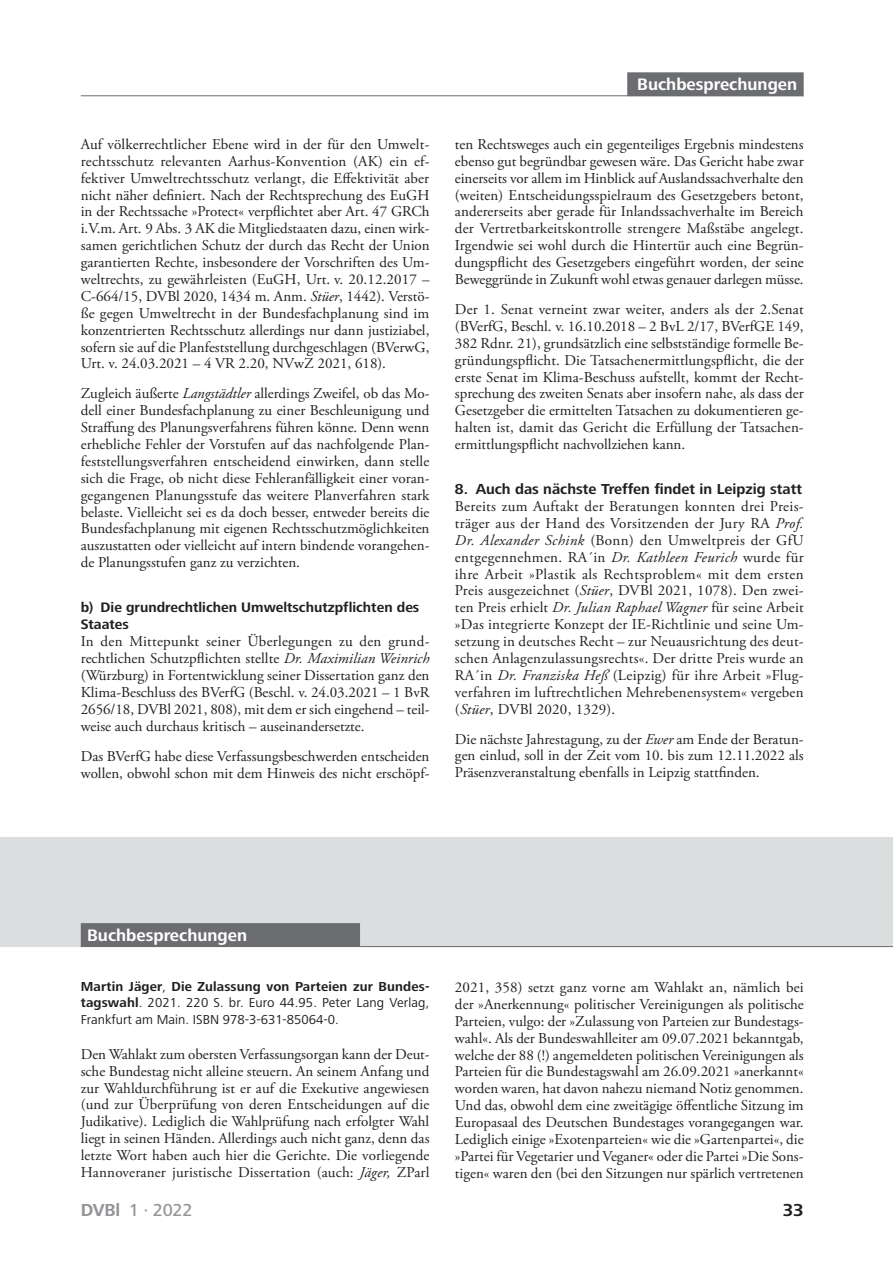
<style>
.page{position:relative;width:893px;height:1263px;background:#fff}
.page>*{position:absolute;margin:0;border:0;box-sizing:border-box;transform-origin:0 0}
.t1{font:500 18px "Frutiger Next LT";color:#939598}
.t2{font:700 18px "Frutiger Next LT";color:#231f20}
.LRH_Article_Type{font:700 17.25px "Frutiger Next LT";color:#fff}
.TextInd{font:15px/16.8px "Adobe Garamond Pro";color:#231f20;text-align:justify}
.Text_BR{font:15px/16.8px "Adobe Garamond Pro";color:#231f20;text-align:justify}
.Text{font:15px/16.8px "Adobe Garamond Pro";color:#231f20;text-align:justify}
.AHead{font:700 15px "Frutiger Next LT";color:#231f20}
.BHead{font:700 14.25px/17.2px "Frutiger Next LT";color:#231f20}
.Article_Title_BR{font:13.5px/16.5px "Frutiger Next LT";color:#231f20;text-align:justify}
.s1{font-style:italic}
.s2{font-weight:700}
</style>
<div class="page">
<div style="left:627px;top:72px;width:177px;height:24px;background:#6c6d70"></div>
<hr style="left:81px;top:95px;width:723px;height:1px;background:#6c6d70">
<div style="left:0;top:837px;width:893px;height:110px;background:#dcdddf"></div>
<div style="left:81px;top:923px;width:279px;height:24px;background:#6c6d70"></div>
<hr style="left:81px;top:946px;width:812px;height:1px;background:#6c6d70">
<p class="TextInd" style="left:81px;top:136px;width:350px">Auf völkerrechtlicher Ebene wird in der für den Umwelt&shy;rechtsschutz relevanten Aarhus-Konvention (AK) ein ef&shy;fektiver Umweltrechtsschutz verlangt, die Effektivität aber nicht näher definiert. Nach der Rechtsprechung des EuGH in der Rechtssache »Protect« verpflichtet aber Art. 47 GRCh i.V.m. Art. 9 Abs. 3 AK die Mitgliedstaaten dazu, einen wirk&shy;samen gerichtlichen Schutz der durch das Recht der Union garantierten Rechte, insbesondere der Vorschriften des Um&shy;weltrechts, zu gewährleisten (EuGH, Urt. v. 20.12.2017 – C-664/15, DVBl 2020, 1434 m. Anm. <span class="s1">Stüer</span>, 1442). Verstö&shy;ße gegen Umweltrecht in der Bundesfachplanung sind im konzentrierten Rechtsschutz allerdings nur dann justiziabel, sofern sie auf die Planfeststellung durchgeschlagen (BVerwG, Urt. v. 24.03.2021 – 4 VR 2.20, NVwZ 2021, 618).</p>
<p class="TextInd" style="left:81px;top:386px;width:350px">Zugleich äußerte <span class="s1">Langstädtler</span> allerdings Zweifel, ob das Mo&shy;dell einer Bundesfachplanung zu einer Beschleunigung und Straffung des Planungsverfahrens führen könne. Denn wenn erhebliche Fehler der Vorstufen auf das nachfolgende Plan&shy;feststellungsverfahren entscheidend einwirken, dann stelle sich die Frage, ob nicht diese Fehleranfälligkeit einer voran&shy;gegangenen Planungsstufe das weitere Planverfahren stark belaste. Vielleicht sei es da doch besser, entweder bereits die Bundesfachplanung mit eigenen Rechtsschutzmöglichkeiten auszustatten oder vielleicht auf intern bindende vorangehen&shy;de Planungsstufen ganz zu verzichten.</p>
<p class="BHead" style="left:81px;top:599px;width:340px">b) Die grundrechtlichen Umweltschutzpflichten des<br>Staates</p>
<p class="Text" style="left:81px;top:634px;width:350px">In den Mittepunkt seiner Überlegungen zu den grund&shy;rechtlichen Schutzpflichten stellte <span class="s1">Dr. Maximilian Weinrich </span>(Würzburg) in Fortentwicklung seiner Dissertation ganz den Klima-Beschluss des BVerfG (Beschl. v. 24.03.2021 – 1 BvR 2656/18, DVBl 2021, 808), mit dem er sich eingehend – teil&shy;weise auch durchaus kritisch – auseinandersetzte.</p>
<p class="TextInd" style="left:81px;top:748px;width:350px">Das BVerfG habe diese Verfassungsbeschwerden entscheiden wollen, obwohl schon mit dem Hinweis des nicht erschöpf-</p>
<p class="LRH_Article_Type" style="left:637px;top:74px;width:162px">Buchbesprechungen</p>
<p class="TextInd" style="left:455px;top:136px;width:350px">ten Rechtsweges auch ein gegenteiliges Ergebnis mindestens ebenso gut begründbar gewesen wäre. Das Gericht habe zwar einerseits vor allem im Hinblick auf Auslandssachverhalte den (weiten) Entscheidungsspielraum des Gesetzgebers betont, andererseits aber gerade für Inlandssachverhalte im Bereich der Vertretbarkeitskontrolle strengere Maßstäbe angelegt.<br>Irgendwie sei wohl durch die Hintertür auch eine Begrün&shy;dungspflicht des Gesetzgebers eingeführt worden, der seine Beweggründe in Zukunft wohl etwas genauer darlegen müsse.</p>
<p class="TextInd" style="left:455px;top:301px;width:350px">Der 1. Senat verneint zwar weiter, anders als der 2.Senat (BVerfG, Beschl. v. 16.10.2018 – 2 BvL 2/17, BVerfGE 149, 382 Rdnr. 21), grundsätzlich eine selbstständige formelle Be&shy;gründungspflicht. Die Tatsachenermittlungspflicht, die der erste Senat im Klima-Beschuss aufstellt, kommt der Recht&shy;sprechung des zweiten Senats aber insofern nahe, als dass der Gesetzgeber die ermittelten Tatsachen zu dokumentieren ge&shy;halten ist, damit das Gericht die Erfüllung der Tatsachen&shy;ermittlungspflicht nachvollziehen kann.</p>
<p class="AHead" style="left:455px;top:481px;width:349px">8. Auch das nächste Treffen findet in Leipzig statt</p>
<p class="Text" style="left:455px;top:498px;width:350px">Bereits zum Auftakt der Beratungen konnten drei Preis&shy;träger aus der Hand des Vorsitzenden der Jury RA <span class="s1">Prof.<br>Dr. Alexander Schink</span> (Bonn) den Umweltpreis der GfU entgegennehmen. RA´in <span class="s1">Dr. Kathleen Feurich</span> wurde für ihre Arbeit »Plastik als Rechtsproblem« mit dem ersten Preis ausgezeichnet (<span class="s1">Stüer</span>, DVBl 2021, 1078). Den zwei&shy;ten Preis erhielt <span class="s1">Dr. Julian Raphael Wagner</span> für seine Arbeit »Das integrierte Konzept der IE-Richtlinie und seine Um&shy;setzung in deutsches Recht – zur Neuausrichtung des deut&shy;schen Anlagenzulassungsrechts«. Der dritte Preis wurde an RA´in <span class="s1">Dr. Franziska Heß</span> (Leipzig) für ihre Arbeit »Flug&shy;verfahren im luftrechtlichen Mehrebenensystem« vergeben (<span class="s1">Stüer</span>, DVBl 2020, 1329).</p>
<p class="TextInd" style="left:455px;top:731px;width:350px">Die nächste Jahrestagung, zu der <span class="s1">Ewer</span> am Ende der Beratun&shy;gen einlud, soll in der Zeit vom 10. bis zum 12.11.2022 als Präsenzveranstaltung ebenfalls in Leipzig stattfinden.</p>
<p class="LRH_Article_Type" style="left:87px;top:925px;width:162px">Buchbesprechungen</p>
<p class="Article_Title_BR" style="left:81px;top:978px;width:350px"><span class="s2">Martin Jäger</span>, <span class="s2">Die Zulassung von Parteien zur Bundes&shy;tagswahl</span>. 2021. 220 S. br. Euro 44.95. Peter Lang Verlag, Frankfurt am Main. ISBN 978-3-631-85064-0.</p>
<p class="Text_BR" style="left:81px;top:1046px;width:350px">Den Wahlakt zum obersten Verfassungsorgan kann der Deut&shy;sche Bundestag nicht alleine steuern. An seinem Anfang und zur Wahldurchführung ist er auf die Exekutive angewiesen (und zur Überprüfung von deren Entscheidungen auf die Judikative). Lediglich die Wahlprüfung nach erfolgter Wahl liegt in seinen Händen. Allerdings auch nicht ganz, denn das letzte Wort haben auch hier die Gerichte. Die vorliegende Hannoveraner juristische Dissertation (auch: <span class="s1">Jäger,</span> ZParl</p>
<p class="Text_BR" style="left:455px;top:979px;width:350px">2021, 358) setzt ganz vorne am Wahlakt an, nämlich bei der »Anerkennung« politischer Vereinigungen als politische Parteien, vulgo: der »Zulassung von Parteien zur Bundestags&shy;wahl«. Als der Bundeswahlleiter am 09.07.2021 bekanntgab, welche der 88 (!) angemeldeten politischen Vereinigungen als Parteien für die Bundestagswahl am 26.09.2021 »anerkannt« worden waren, hat davon nahezu niemand Notiz genommen.<br>Und das, obwohl dem eine zweitägige öffentliche Sitzung im Europasaal des Deutschen Bundestages vorangegangen war.<br>Lediglich einige »Exotenparteien« wie die »Gartenpartei«, die »Partei für Vegetarier und Veganer« oder die Partei »Die Sons&shy;tigen« waren den (bei den Sitzungen nur spärlich vertretenen</p>
<p class="t1" style="left:81px;top:1200px;width:113px"><span class="s2">DVBl</span> 1 · 2022</p>
<p class="t2" style="left:783px;top:1200px;width:22px">33</p>
</div>
